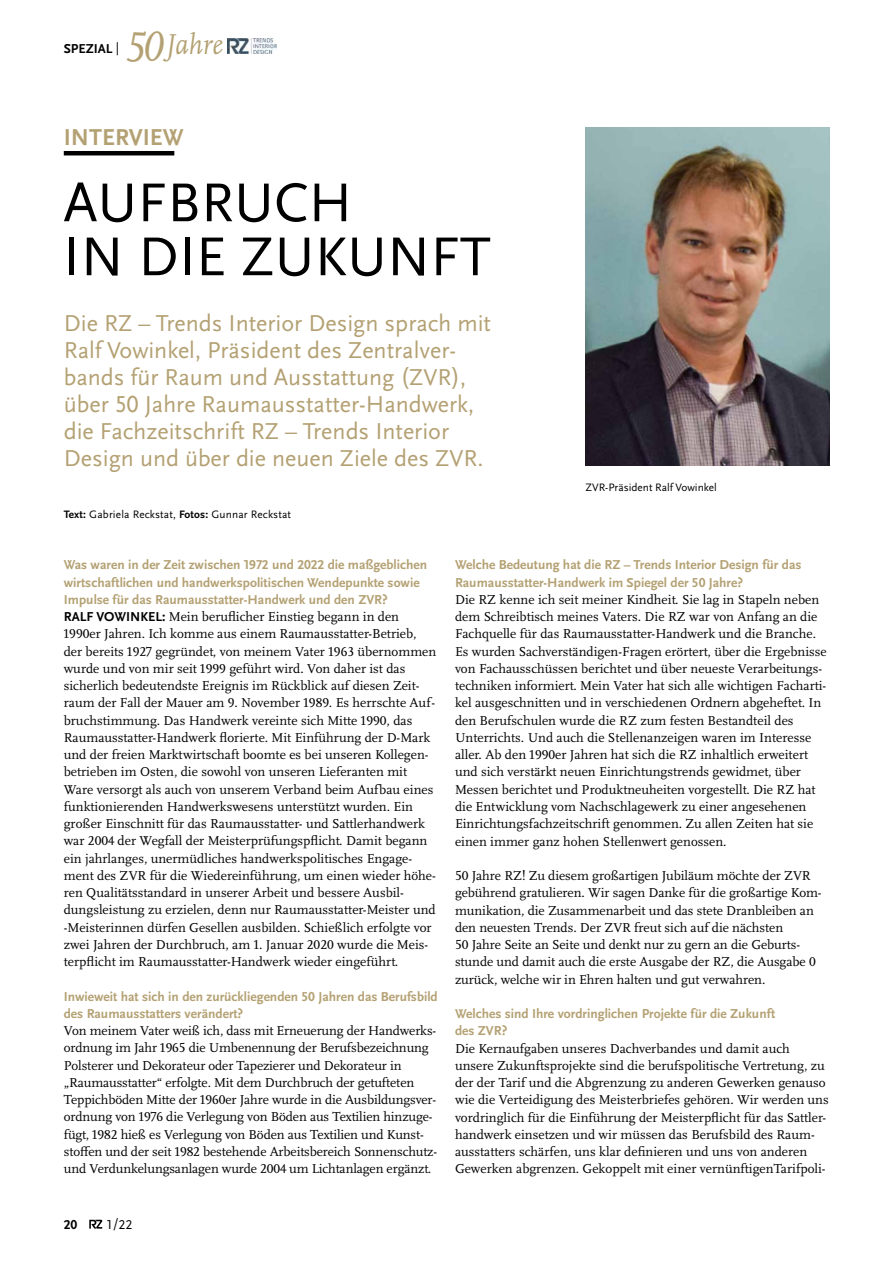
<style>
.page{position:relative;width:893px;height:1263px;background:#fff}
.page>*{position:absolute;margin:0;border:0;box-sizing:border-box;transform-origin:0 0}
.t1{font:57px/54px "Scala Sans OT";color:#000}
.t2{font:italic 30px "Scala OT";color:#b4a173;scale:.9 1}
.t3{font:24px/27px "Scala Sans OT";color:#b4a173}
.t4{font:700 24px "Scala Sans OT";color:#b4a173}
.t5{font:13.5px/17.2px "Scala OT";color:#000}
.t6{font:700 13.5px/17.2px "Scala Sans OT";color:#b4a173}
.t7{font:700 13.5px "Scala Sans OT";color:#000}
.t8{font:13.5px "Scala Sans OT";color:#000}
.t9{font:11.25px "Scala Sans OT";letter-spacing:.005em;color:#000}
.s1{font-weight:400}
.s2{font-weight:700}
.s3{font-family:"Scala Sans OT";font-weight:700}
</style>
<div class="page">
<svg style="left:89px;top:1220px;width:13px;height:8px"></svg>
<hr style="left:64px;top:151px;width:110px;height:4px;background:#000">
<img style="left:585px;top:128px;width:244px;height:338px">
<img style="left:228px;top:38px;width:49px;height:15px">
<p class="t7" style="left:64px;top:41px;width:57px">SPEZIAL <span class="s1">|</span></p>
<h2 class="t2" style="left:166px;top:27px;width:65px">Jahre</h2>
<h3 class="t4" style="left:64px;top:124px;width:121px">INTERVIEW</h3>
<h1 class="t1" style="left:63px;top:177px;width:429px">AUFBRUCH<br>IN DIE ZUKUNFT</h1>
<p class="t3" style="left:64px;top:310px;width:429px">Die RZ – Trends Interior Design sprach mit Ralf Vowinkel, Präsident des Zentralver&shy;bands für Raum und Ausstattung (ZVR), über 50 Jahre Raumausstatter-Handwerk, die Fachzeitschrift RZ – Trends Interior Design und über die neuen Ziele des ZVR.</p>
<p class="t9" style="left:64px;top:508px;width:229px"><span class="s2">Text:</span> Gabriela Reckstat, <span class="s2">Fotos:</span> Gunnar Reckstat</p>
<p class="t9" style="left:585px;top:482px;width:133px">ZVR-Präsident Ralf Vowinkel</p>
<p class="t6" style="left:64px;top:556px;width:365px">Was waren in der Zeit zwischen 1972 und 2022 die maßgeblichen wirtschaftlichen und handwerkspolitischen Wendepunkte sowie<br>Impulse für das Raumausstatter-Handwerk und den ZVR?</p>
<p class="t5" style="left:64px;top:608px;width:374px"><span class="s3">RALF VOWINKEL:</span> Mein beruflicher Einstieg begann in den 1990er Jahren. Ich komme aus einem Raumausstatter-Betrieb, der bereits 1927 gegründet, von meinem Vater 1963 übernommen wurde und von mir seit 1999 geführt wird. Von daher ist das sicherlich bedeutendste Ereignis im Rückblick auf diesen Zeit&shy;raum der Fall der Mauer am 9. November 1989. Es herrschte Auf&shy;bruchstimmung. Das Handwerk vereinte sich Mitte 1990, das Raumausstatter-Handwerk florierte. Mit Einführung der D-Mark und der freien Marktwirtschaft boomte es bei unseren Kollegen&shy;betrieben im Osten, die sowohl von unseren Lieferanten mit Ware versorgt als auch von unserem Verband beim Aufbau eines funktionierenden Handwerkswesens unterstützt wurden. Ein großer Einschnitt für das Raumausstatter- und Sattlerhandwerk war 2004 der Wegfall der Meisterprüfungspflicht. Damit begann ein jahrlanges, unermüdliches handwerkspolitisches Engage&shy;ment des ZVR für die Wiedereinführung, um einen wieder höhe&shy;ren Qualitätsstandard in unserer Arbeit und bessere Ausbil&shy;dungsleistung zu erzielen, denn nur Raumausstatter-Meister und -Meisterinnen dürfen Gesellen ausbilden. Schießlich erfolgte vor zwei Jahren der Durchbruch, am 1. Januar 2020 wurde die Meis&shy;terpflicht im Raumausstatter-Handwerk wieder eingeführt.</p>
<p class="t6" style="left:64px;top:988px;width:375px">Inwieweit hat sich in den zurückliegenden 50 Jahren das Berufsbild des Raumausstatters verändert?</p>
<p class="t5" style="left:64px;top:1022px;width:375px">Von meinem Vater weiß ich, dass mit Erneuerung der Handwerks&shy;ordnung im Jahr 1965 die Umbenennung der Berufsbezeichnung Polsterer und Dekorateur oder Tapezierer und Dekorateur in „Raumausstatter“ erfolgte. Mit dem Durchbruch der getufteten Teppichböden Mitte der 1960er Jahre wurde in die Ausbildungsver&shy;ordnung von 1976 die Verlegung von Böden aus Textilien hinzuge&shy;fügt, 1982 hieß es Verlegung von Böden aus Textilien und Kunst&shy;stoffen und der seit 1982 bestehende Arbeitsbereich Sonnenschutz&shy;und Verdunkelungsanlagen wurde 2004 um Lichtanlagen ergänzt.</p>
<p class="t7" style="left:64px;top:1217px;width:15px">20</p>
<p class="t8" style="left:106px;top:1217px;width:27px">1/22</p>
<p class="t6" style="left:455px;top:557px;width:348px">Welche Bedeutung hat die RZ – Trends Interior Design für das<br>Raumausstatter-Handwerk im Spiegel der 50 Jahre?</p>
<p class="t5" style="left:455px;top:591px;width:373px">Die RZ kenne ich seit meiner Kindheit. Sie lag in Stapeln neben dem Schreibtisch meines Vaters. Die RZ war von Anfang an die Fachquelle für das Raumausstatter-Handwerk und die Branche.<br>Es wurden Sachverständigen-Fragen erörtert, über die Ergebnisse von Fachausschüssen berichtet und über neueste Verarbeitungs&shy;techniken informiert. Mein Vater hat sich alle wichtigen Facharti&shy;kel ausgeschnitten und in verschiedenen Ordnern abgeheftet. In den Berufschulen wurde die RZ zum festen Bestandteil des Unterrichts. Und auch die Stellenanzeigen waren im Interesse aller. Ab den 1990er Jahren hat sich die RZ inhaltlich erweitert und sich verstärkt neuen Einrichtungstrends gewidmet, über Messen berichtet und Produktneuheiten vorgestellt. Die RZ hat die Entwicklung vom Nachschlagewerk zu einer angesehenen Einrichtungsfachzeitschrift genommen. Zu allen Zeiten hat sie einen immer ganz hohen Stellenwert genossen.</p>
<p class="t5" style="left:455px;top:867px;width:368px">50 Jahre RZ! Zu diesem großartigen Jubiläum möchte der ZVR gebührend gratulieren. Wir sagen Danke für die großartige Kom&shy;munikation, die Zusammenarbeit und das stete Dranbleiben an den neuesten Trends. Der ZVR freut sich auf die nächsten<br>50 Jahre Seite an Seite und denkt nur zu gern an die Geburts&shy;stunde und damit auch die erste Ausgabe der RZ, die Ausgabe 0 zurück, welche wir in Ehren halten und gut verwahren.</p>
<p class="t6" style="left:455px;top:1005px;width:322px">Welches sind Ihre vordringlichen Projekte für die Zukunft des ZVR?</p>
<p class="t5" style="left:455px;top:1040px;width:375px">Die Kernaufgaben unseres Dachverbandes und damit auch unsere Zukunftsprojekte sind die berufspolitische Vertretung, zu der der Tarif und die Abgrenzung zu anderen Gewerken genauso wie die Verteidigung des Meisterbriefes gehören. Wir werden uns vordringlich für die Einführung der Meisterpflicht für das Sattler&shy;handwerk einsetzen und wir müssen das Berufsbild des Raum&shy;ausstatters schärfen, uns klar definieren und uns von anderen Gewerken abgrenzen. Gekoppelt mit einer vernünftigenTarifpoli-</p>
</div>
